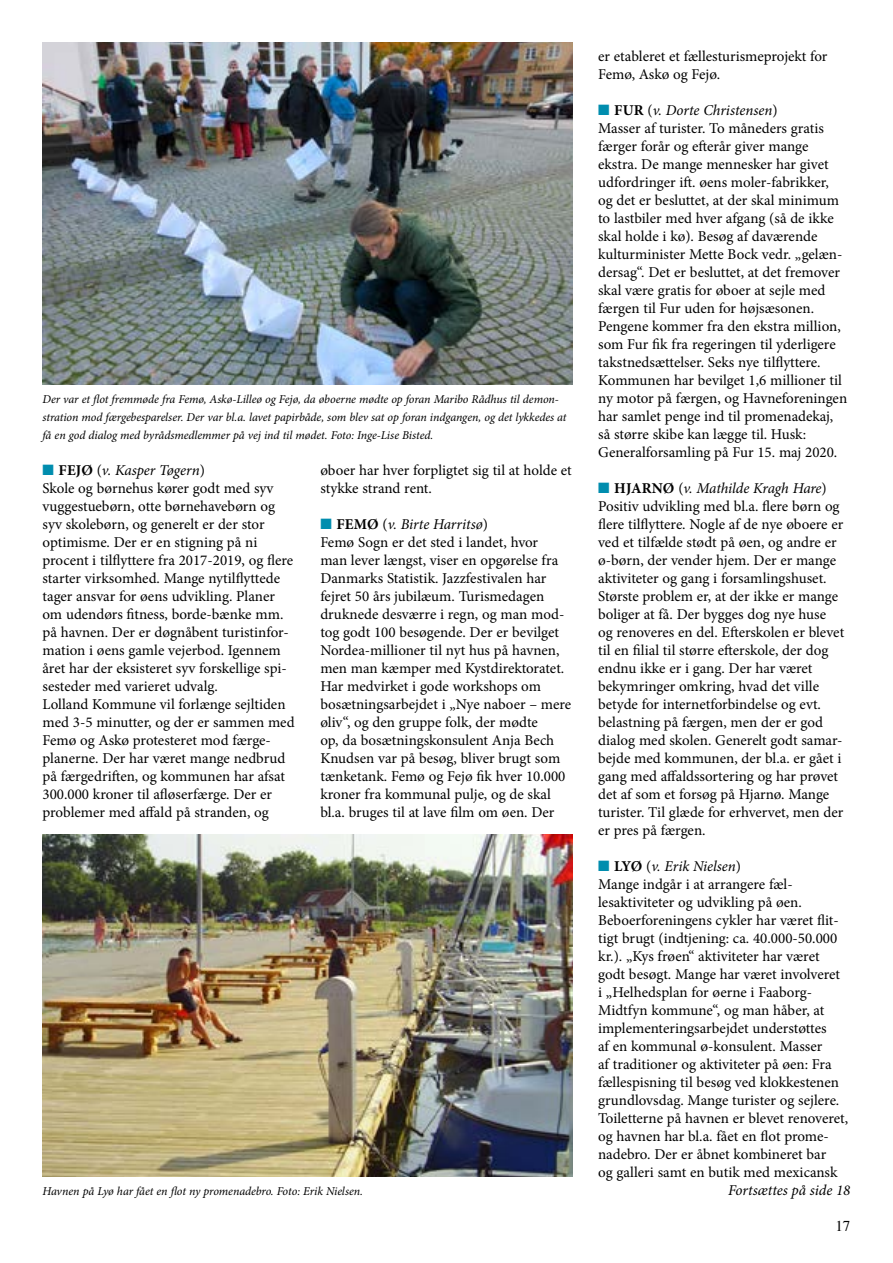
<style>
.page{position:relative;width:893px;height:1263px;background:#fff}
.page>*{position:absolute;margin:0;border:0;box-sizing:border-box;transform-origin:0 0}
.t1{font:15px/18px "Minion Pro";color:#000}
.t2{font:italic 15px "Minion Pro";letter-spacing:-.005em;color:#000}
.t3{font:15px "Times";color:#000}
.t4{font:italic 12px/18px "Minion Pro";letter-spacing:-.005em;color:#000}
.s1{color:#008dae}
.s2{font-weight:700}
.s3{font-style:italic}
</style>
<div class="page">
<img style="left:43px;top:43px;width:530px;height:342px">
<img style="left:43px;top:835px;width:530px;height:342px">
<p class="t4" style="left:43px;top:390px;width:526px">Der var et flot fremmøde fra Femø, Askø-Lilleø og Fejø, da øboerne mødte op foran Maribo Rådhus til demon&shy;stration mod færgebesparelser. Der var bl.a. lavet papirbåde, som blev sat op foran indgangen, og det lykkedes at få en god dialog med byrådsmedlemmer på vej ind til mødet. Foto: Inge-Lise Bisted.</p>
<p class="t1" style="left:43px;top:461px;width:254px"><span class="s1">■</span> <span class="s2">FEJØ</span> (<span class="s3">v. Kasper Tøgern</span>)<br>Skole og børnehus kører godt med syv vuggestuebørn, otte børnehavebørn og syv skolebørn, og generelt er der stor optimisme. Der er en stigning på ni procent i tilflyttere fra 2017-2019, og flere starter virksomhed. Mange nytilflyttede tager ansvar for øens udvikling. Planer om udendørs fitness, borde-bænke mm. på havnen. Der er døgnåbent turistinfor&shy;mation i øens gamle vejerbod. Igennem året har der eksisteret syv forskellige spi&shy;sesteder med varieret udvalg.<br>Lolland Kommune vil forlænge sejltiden med 3-5 minutter, og der er sammen med Femø og Askø protesteret mod færge&shy;planerne. Der har været mange nedbrud på færgedriften, og kommunen har afsat 300.000 kroner til afløserfærge. Der er problemer med affald på stranden, og</p>
<p class="t1" style="left:320px;top:461px;width:253px">øboer har hver forpligtet sig til at holde et stykke strand rent.</p>
<p class="t1" style="left:320px;top:515px;width:252px"><span class="s1">■</span> <span class="s2">FEMØ</span> (<span class="s3">v. Birte Harritsø</span>)<br>Femø Sogn er det sted i landet, hvor<br>man lever længst, viser en opgørelse fra Danmarks Statistik. Jazzfestivalen har fejret 50 års jubilæum. Turismedagen druknede desværre i regn, og man mod&shy;tog godt 100 besøgende. Der er bevilget Nordea-millioner til nyt hus på havnen, men man kæmper med Kystdirektoratet.<br>Har medvirket i gode workshops om bosætningsarbejdet i „Nye naboer – mere øliv“, og den gruppe folk, der mødte<br>op, da bosætningskonsulent Anja Bech Knudsen var på besøg, bliver brugt som tænketank. Femø og Fejø fik hver 10.000 kroner fra kommunal pulje, og de skal bl.a. bruges til at lave film om øen. Der</p>
<p class="t1" style="left:598px;top:47px;width:231px">er etableret et fællesturismeprojekt for<br>Femø, Askø og Fejø.</p>
<p class="t1" style="left:598px;top:101px;width:251px"><span class="s1">■</span> <span class="s2">FUR</span> (<span class="s3">v. Dorte Christensen</span>)<br>Masser af turister. To måneders gratis færger forår og efterår giver mange ekstra. De mange mennesker har givet udfordringer ift. øens moler-fabrikker, og det er besluttet, at der skal minimum to lastbiler med hver afgang (så de ikke skal holde i kø). Besøg af daværende kulturminister Mette Bock vedr. „gelæn&shy;dersag“. Det er besluttet, at det fremover skal være gratis for øboer at sejle med færgen til Fur uden for højsæsonen.<br>Pengene kommer fra den ekstra million, som Fur fik fra regeringen til yderligere takstnedsættelser. Seks nye tilflyttere.<br>Kommunen har bevilget 1,6 millioner til ny motor på færgen, og Havneforeningen har samlet penge ind til promenadekaj, så større skibe kan lægge til. Husk:<br>Generalforsamling på Fur 15. maj 2020.</p>
<p class="t1" style="left:598px;top:479px;width:248px"><span class="s1">■</span> <span class="s2">HJARNØ</span> (<span class="s3">v. Mathilde Kragh Hare</span>)<br>Positiv udvikling med bl.a. flere børn og flere tilflyttere. Nogle af de nye øboere er ved et tilfælde stødt på øen, og andre er ø-børn, der vender hjem. Der er mange aktiviteter og gang i forsamlingshuset.<br>Største problem er, at der ikke er mange boliger at få. Der bygges dog nye huse og renoveres en del. Efterskolen er blevet til en filial til større efterskole, der dog endnu ikke er i gang. Der har været bekymringer omkring, hvad det ville betyde for internetforbindelse og evt. belastning på færgen, men der er god dialog med skolen. Generelt godt samar&shy;bejde med kommunen, der bl.a. er gået i gang med affaldssortering og har prøvet det af som et forsøg på Hjarnø. Mange turister. Til glæde for erhvervet, men der er pres på færgen.</p>
<p class="t1" style="left:598px;top:857px;width:252px"><span class="s1">■</span> <span class="s2">LYØ</span> (<span class="s3">v. Erik Nielsen</span>)<br>Mange indgår i at arrangere fæl&shy;lesaktiviteter og udvikling på øen.<br>Beboerforeningens cykler har været flit&shy;tigt brugt (indtjening: ca. 40.000-50.000 kr.). „Kys frøen“ aktiviteter har været godt besøgt. Mange har været involveret<br>i „Helhedsplan for øerne i Faaborg-Midtfyn kommune“, og man håber, at implementeringsarbejdet understøttes<br>af en kommunal ø-konsulent. Masser<br>af traditioner og aktiviteter på øen: Fra fællespisning til besøg ved klokkestenen grundlovsdag. Mange turister og sejlere.<br>Toiletterne på havnen er blevet renoveret, og havnen har bl.a. fået en flot prome&shy;nadebro. Der er åbnet kombineret bar<br>og galleri samt en butik med mexicansk</p>
<p class="t4" style="left:43px;top:1182px;width:322px">Havnen på Lyø har fået en flot ny promenadebro. Foto: Erik Nielsen.</p>
<p class="t2" style="left:728px;top:1179px;width:124px">Fortsættes på side 18</p>
<p class="t3" style="left:835px;top:1211px;width:16px">17</p>
</div>
